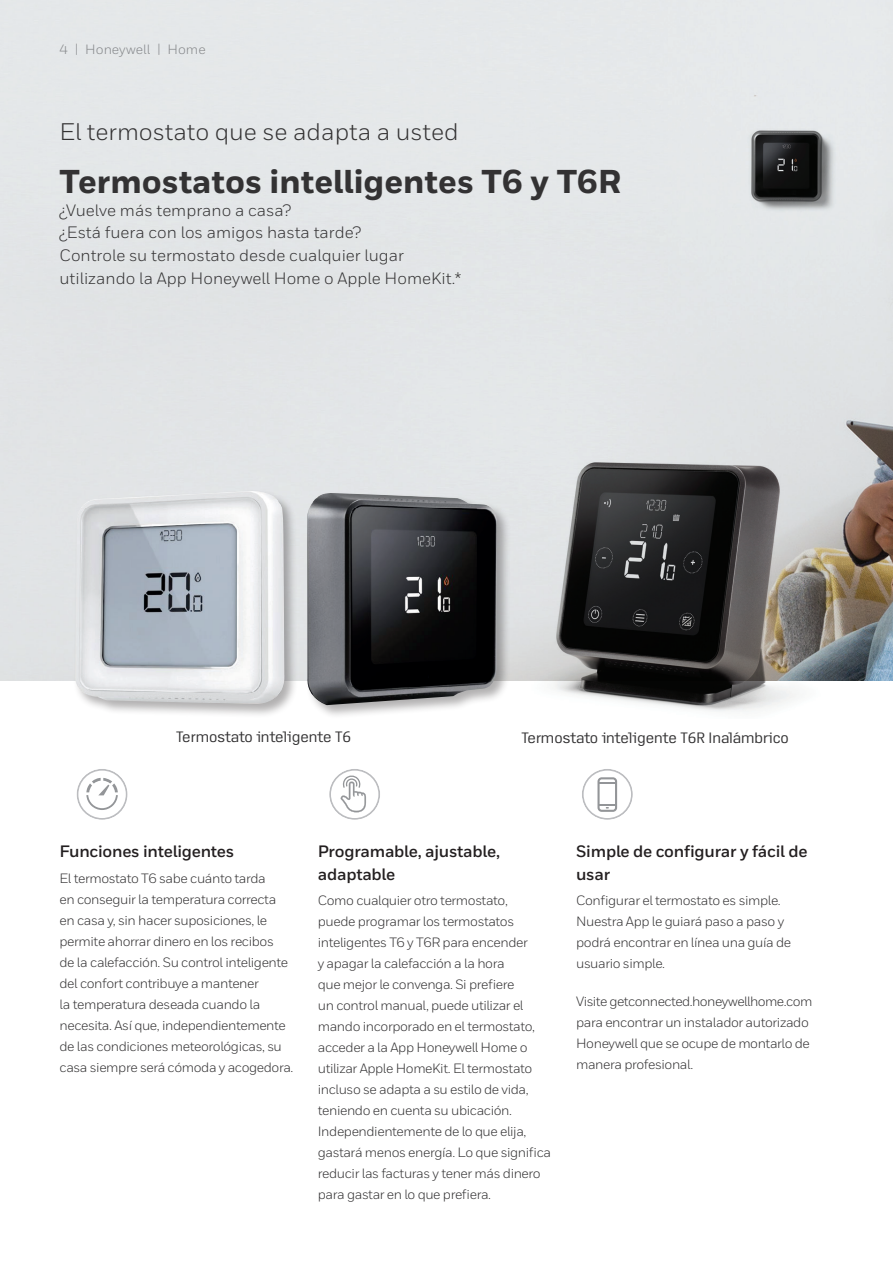
<style>
.page{position:relative;width:893px;height:1263px;background:#fff}
.page>*{position:absolute;margin:0;border:0;box-sizing:border-box;transform-origin:0 0}
.t1{font:800 33px "Honeywell Sans";color:#333233}
.t2{font:24px "Honeywell Sans";color:#333233}
.t3{font:16.5px/22.5px "Honeywell Sans";color:#333233}
.t4{font:700 16.5px/22.5px "Honeywell Sans";letter-spacing:-.015em;color:#231f20}
.t5{font:15px "Access";color:#333233}
.t6{font:13.5px/21px "Honeywell Sans";letter-spacing:-.03em;color:#333233}
.t7{font:13.5px "Honeywell Sans";color:#86888b}
</style>
<div class="page">
<div style="left:0;top:0;width:893px;height:680px;background:#e3e6e8"></div>
<img style="left:699px;top:108px;width:172px;height:115px">
<img style="left:522px;top:444px;width:298px;height:268px">
<svg style="left:582px;top:769px;width:51px;height:51px"></svg>
<svg style="left:77px;top:769px;width:51px;height:51px"></svg>
<svg style="left:329px;top:769px;width:51px;height:51px"></svg>
<div style="left:73px;top:489px;width:438px;height:230px;background:#231f20;opacity:.35"></div>
<img style="left:75px;top:491px;width:422px;height:214px">
<p class="t7" style="left:60px;top:41px;width:148px">4 | Honeywell | Home</p>
<h2 class="t2" style="left:60px;top:117px;width:401px">El termostato que se adapta a usted</h2>
<h1 class="t1" style="left:60px;top:162px;width:563px">Termostatos intelligentes T6 y T6R</h1>
<p class="t3" style="left:60px;top:199px;width:403px">¿Vuelve más temprano a casa?<br>¿Está fuera con los amigos hasta tarde?<br>Controle su termostato desde cualquier lugar utilizando la App Honeywell Home o Apple HomeKit.*</p>
<p class="t5" style="left:176px;top:728px;width:177px">Termostato inteligente T6</p>
<p class="t5" style="left:521px;top:730px;width:269px">Termostato inteligente T6R Inalámbrico</p>
<p class="t4" style="left:60px;top:841px;width:176px">Funciones inteligentes</p>
<p class="t6" style="left:60px;top:867px;width:235px">El termostato T6 sabe cuánto tarda<br>en conseguir la temperatura correcta en casa y, sin hacer suposiciones, le permite ahorrar dinero en los recibos<br>de la calefacción. Su control inteligente del confort contribuye a mantener<br>la temperatura deseada cuando la necesita. Así que, independientemente de las condiciones meteorológicas, su casa siempre será cómoda y acogedora.</p>
<p class="t4" style="left:318px;top:841px;width:184px">Programable, ajustable, adaptable</p>
<p class="t6" style="left:318px;top:890px;width:235px">Como cualquier otro termostato,<br>puede programar los termostatos inteligentes T6 y T6R para encender<br>y apagar la calefacción a la hora<br>que mejor le convenga. Si prefiere<br>un control manual, puede utilizar el mando incorporado en el termostato, acceder a la App Honeywell Home o utilizar Apple HomeKit. El termostato incluso se adapta a su estilo de vida, teniendo en cuenta su ubicación.<br>Independientemente de lo que elija, gastará menos energía. Lo que significa reducir las facturas y tener más dinero para gastar en lo que prefiera.</p>
<p class="t4" style="left:576px;top:841px;width:233px">Simple de configurar y fácil de usar</p>
<p class="t6" style="left:576px;top:890px;width:217px">Configurar el termostato es simple.<br>Nuestra App le guiará paso a paso y podrá encontrar en línea una guía de usuario simple.</p>
<p class="t6" style="left:576px;top:991px;width:238px">Visite getconnected.honeywellhome.com para encontrar un instalador autorizado Honeywell que se ocupe de montarlo de manera profesional.</p>
</div>
